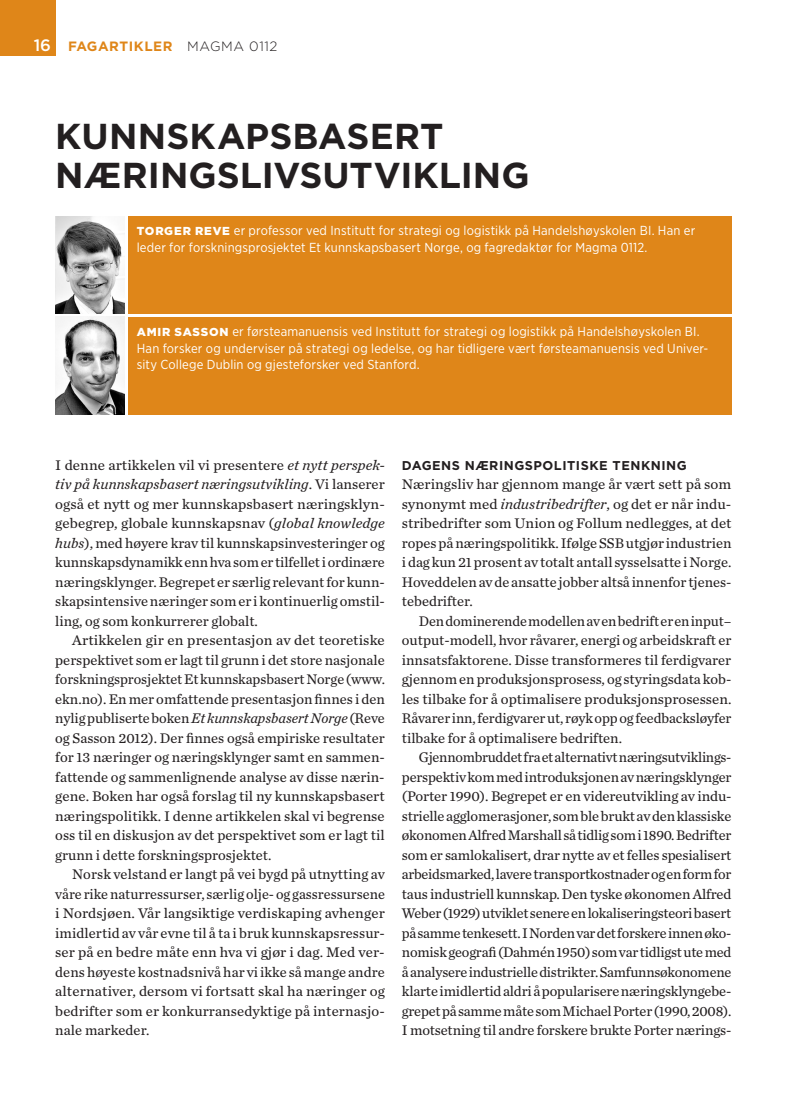
<style>
.page{position:relative;width:808px;height:1106px;background:#fff}
.page>*{position:absolute;margin:0;border:0;box-sizing:border-box;transform-origin:0 0}
.kap1titt_s{font:700 36px/39px "Gotham";color:#231f20}
.Pagina{font:500 16.5px "Gotham";color:#fff}
.b1a_f{font:14.55px/19.5px "Chronicle Text G2";color:#231f20;text-align:justify}
.b1af_f{font:14.55px/19.5px "Chronicle Text G2";color:#231f20;text-align:justify}
.b1af-_f{font:14.55px/19.5px "Chronicle Text G2";color:#231f20;text-align:justify}
.Kolumne{font:700 13.5px "Gotham";letter-spacing:.04em;color:#df8619}
.bio1af-_f{font:13.05px/16.8px "Gotham Narrow";letter-spacing:.01em;color:#fff}
.m1t_t{font:700 12.75px "Gotham";letter-spacing:.04em;color:#231f20}
.s1{font-weight:300;color:#231f20}
.s2{font-family:"Gotham";font-weight:900;font-size:11.55px}
.s3{font-style:italic}
</style>
<div class="page">
<div style="left:0;top:0;width:55px;height:55px;background:#df8619"></div>
<img style="left:55px;top:216px;width:70px;height:97px">
<img style="left:55px;top:317px;width:70px;height:97px">
<div style="left:128px;top:216px;width:603px;height:97px;background:#df8619"></div>
<div style="left:128px;top:317px;width:603px;height:97px;background:#df8619"></div>
<p class="Pagina" style="left:34px;top:34px;width:19px">16</p>
<p class="Kolumne" style="left:68px;top:37px;width:211px">FAGARTIKLER <span class="s1">MAGMA 0112</span></p>
<p class="kap1titt_s" style="left:55px;top:117px;width:476px">KUNNSKAPSBASERT<br>NÆRINGSLIVSUTVIKLING</p>
<p class="bio1af-_f" style="left:137px;top:222px;width:560px"><span class="s2">TORGER REVE</span> er professor ved Institutt for strategi og logistikk på Handelshøyskolen BI. Han er leder for forskningsprosjektet Et kunnskapsbasert Norge, og fagredaktør for Magma 0112.</p>
<p class="bio1af-_f" style="left:137px;top:322px;width:573px"><span class="s2">AMIR SASSON</span> er førsteamanuensis ved Institutt for strategi og logistikk på Handelshøyskolen BI.<br>Han forsker og underviser på strategi og ledelse, og har tidligere vært førsteamanuensis ved Univer&shy;sity College Dublin og gjesteforsker ved Stanford.</p>
<p class="b1af_f" style="left:55px;top:454px;width:331px">I denne artikkelen vil vi presentere <span class="s3">et nytt perspek&shy;tiv på kunnskapsbasert næringsutvikling</span>. Vi lanserer også et nytt og mer kunnskapsbasert næringsklyn&shy;gebegrep, globale kunnskapsnav (<span class="s3">global knowledge hubs</span>), med høyere krav til kunnskapsinvesteringer og kunnskapsdynamikk enn hva som er tilfellet i ordinære næringsklynger. Begrepet er særlig relevant for kunn&shy;skapsintensive næringer som er i kontinuerlig omstil&shy;ling, og som konkurrerer globalt.</p>
<p class="b1a_f" style="left:55px;top:630px;width:331px;text-indent:17px">Artikkelen gir en presentasjon av det teoretiske perspektivet som er lagt til grunn i det store nasjonale forskningsprosjektet Et kunnskapsbasert Norge (www. ekn.no). En mer omfattende presentasjon finnes i den nylig publiserte boken <span class="s3">Et kunnskapsbasert Norge</span> (Reve og Sasson 2012). Der finnes også empiriske resultater for 13 næringer og næringsklynger samt en sammen&shy;fattende og sammenlignende analyse av disse nærin&shy;gene. Boken har også forslag til ny kunnskapsbasert næringspolitikk. I denne artikkelen skal vi begrense oss til en diskusjon av det perspektivet som er lagt til grunn i dette forskningsprosjektet.</p>
<p class="b1a_f" style="left:55px;top:864px;width:331px;text-indent:17px">Norsk velstand er langt på vei bygd på utnytting av våre rike naturressurser, særlig olje- og gassressursene i Nordsjøen. Vår langsiktige verdiskaping avhenger imidlertid av vår evne til å ta i bruk kunnskapsressur&shy;ser på en bedre måte enn hva vi gjør i dag. Med ver&shy;dens høyeste kostnadsnivå har vi ikke så mange andre alternativer, dersom vi fortsatt skal ha næringer og bedrifter som er konkurransedyktige på internasjo&shy;nale markeder.</p>
<p class="m1t_t" style="left:402px;top:456px;width:286px">DAGENS NÆRINGSPOLITISKE TENKNING</p>
<p class="b1af-_f" style="left:402px;top:474px;width:331px">Næringsliv har gjennom mange år vært sett på som synonymt med <span class="s3">industribedrifter</span>, og det er når indu&shy;stribedrifter som Union og Follum nedlegges, at det ropes på næringspolitikk. Ifølge SSB utgjør industrien i dag kun 21 prosent av totalt antall sysselsatte i Norge.<br>Hoveddelen av de ansatte jobber altså innenfor tjenes&shy;tebedrifter.</p>
<p class="b1a_f" style="left:402px;top:610px;width:331px;text-indent:17px">Den dominerende modellen av en bedrift er en input– output-modell, hvor råvarer, energi og arbeidskraft er innsatsfaktorene. Disse transformeres til ferdigvarer gjennom en produksjonsprosess, og styringsdata kob&shy;les tilbake for å optimalisere produksjonsprosessen.<br>Råvarer inn, ferdigvarer ut, røyk opp og feedbacksløyfer tilbake for å optimalisere bedriften.</p>
<p class="b1a_f" style="left:402px;top:747px;width:331px;text-indent:17px">Gjennombruddet fra et alternativt næringsutviklings&shy;perspektiv kom med introduksjonen av næringsklynger (Porter 1990). Begrepet er en videreutvikling av indu&shy;strielle agglomerasjoner, som ble brukt av den klassiske økonomen Alfred Marshall så tidlig som i 1890. Bedrifter som er samlokalisert, drar nytte av et felles spesialisert arbeidsmarked, lavere transportkostnader og en form for taus industriell kunnskap. Den tyske økonomen Alfred Weber (1929) utviklet senere en lokaliseringsteori basert på samme tenkesett. I Norden var det forskere innen øko&shy;nomisk geografi (Dahmén 1950) som var tidligst ute med å analysere industrielle distrikter. Samfunnsøkonomene klarte imidlertid aldri å popularisere næringsklyngebe&shy;grepet på samme måte som Michael Porter (1990, 2008).<br>I motsetning til andre forskere brukte Porter nærings-</p>
</div>
